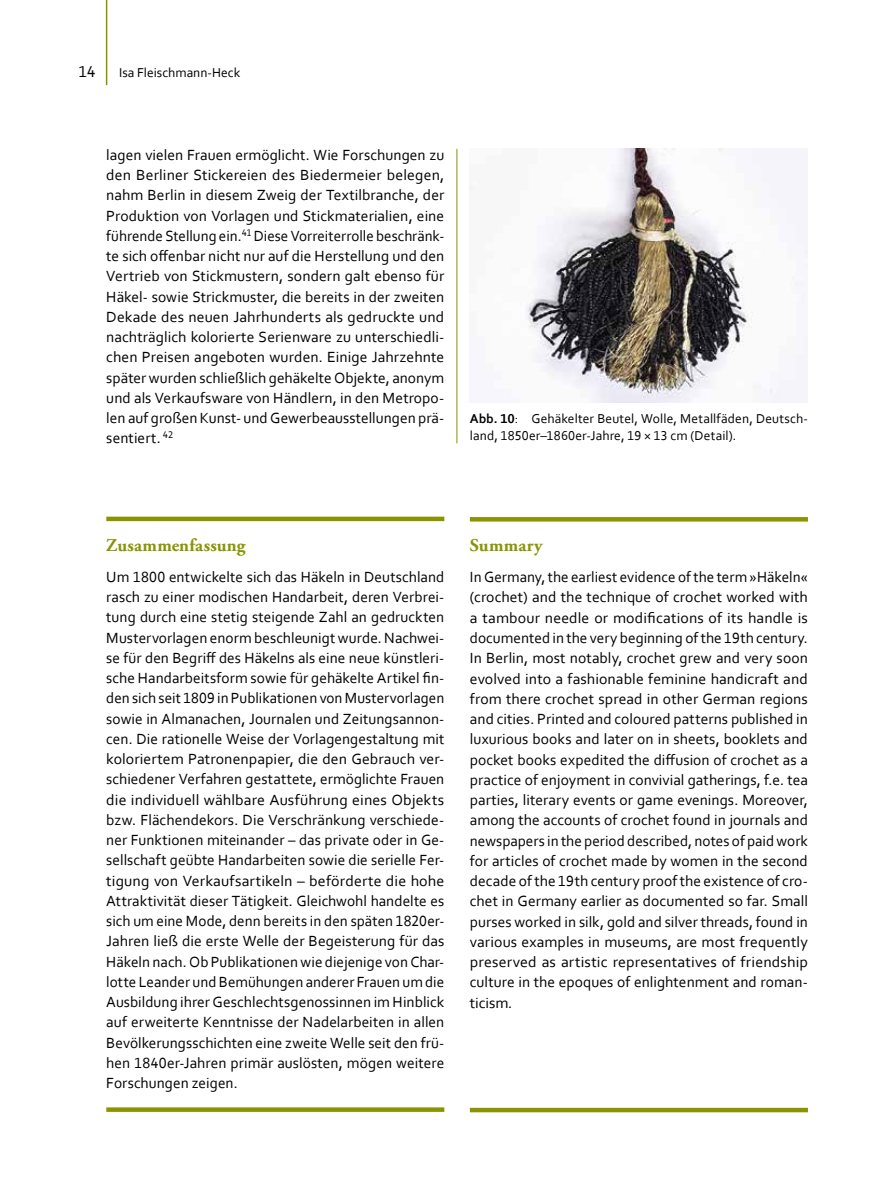
<style>
.page{position:relative;width:893px;height:1191px;background:#fff}
.page>*{position:absolute;margin:0;border:0;box-sizing:border-box;transform-origin:0 0}
.t1{font:700 18px "Adobe Garamond Pro";letter-spacing:.01em;color:#8a9400}
.t2{font:16.5px "Corbel";color:#000}
.t3{font:15.45px/20.2px "Corbel";color:#000;text-align:justify}
.t4{font:13.5px/17.2px "Corbel";letter-spacing:.005em;color:#000}
.s1{font-weight:700}
</style>
<div class="page">
<hr style="left:106px;top:0;width:1px;height:85px;background:#8a9400">
<hr style="left:457px;top:149px;width:1px;height:294px;background:#8a9400">
<div style="left:106px;top:516px;width:338px;height:5px;background:#8a9400"></div>
<svg style="left:106px;top:1107px;width:338px;height:4px"></svg>
<svg style="left:470px;top:517px;width:338px;height:4px"></svg>
<div style="left:470px;top:1107px;width:338px;height:5px;background:#8a9400"></div>
<img style="left:470px;top:149px;width:338px;height:254px">
<p class="t2" style="left:79px;top:61px;width:18px">14</p>
<p class="t4" style="left:119px;top:63px;width:123px">Isa Fleischmann-Heck</p>
<p class="t3" style="left:106px;top:144px;width:340px">lagen vielen Frauen ermöglicht. Wie Forschungen zu den Berliner Stickereien des Biedermeier belegen, nahm Berlin in diesem Zweig der Textilbranche, der Produktion von Vorlagen und Stickmaterialien, eine führende Stellung ein.<sup>41</sup> Diese Vorreiterrolle beschränk&shy;te sich offenbar nicht nur auf die Herstellung und den Vertrieb von Stickmustern, sondern galt ebenso für Häkel- sowie Strickmuster, die bereits in der zweiten Dekade des neuen Jahrhunderts als gedruckte und nachträglich kolorierte Serienware zu unterschiedli&shy;chen Preisen angeboten wurden. Einige Jahrzehnte später wurden schließlich gehäkelte Objekte, anonym und als Verkaufsware von Händlern, in den Metropo‑ len auf großen Kunst- und Gewerbeausstellungen prä&shy;sentiert. <sup>42</sup></p>
<p class="t4" style="left:470px;top:409px;width:340px"><span class="s1">Abb. 10</span>: Gehäkelter Beutel, Wolle, Metallfäden, Deutsch&shy;land, 1850er–1860er-Jahre, 19 × 13 cm (Detail).</p>
<p class="t1" style="left:106px;top:535px;width:141px">Zusammenfassung</p>
<p class="t3" style="left:106px;top:566px;width:340px">Um 1800 entwickelte sich das Häkeln in Deutschland rasch zu einer modischen Handarbeit, deren Verbrei&shy;tung durch eine stetig steigende Zahl an gedruckten Mustervorlagen enorm beschleunigt wurde. Nachwei‑ se für den Begriff des Häkelns als eine neue künstleri&shy;sche Handarbeitsform sowie für gehäkelte Artikel fin&shy;den sich seit 1809 in Publikationen von Mustervorlagen sowie in Almanachen, Journalen und Zeitungsannon&shy;cen. Die rationelle Weise der Vorlagengestaltung mit koloriertem Patronenpapier, die den Gebrauch ver&shy;schiedener Verfahren gestattete, ermöglichte Frauen die individuell wählbare Ausführung eines Objekts bzw. Flächendekors. Die Verschränkung verschiede&shy;ner Funktionen miteinander – das private oder in Ge&shy;sellschaft geübte Handarbeiten sowie die serielle Fer‑ tigung von Verkaufsartikeln – beförderte die hohe Attraktivität dieser Tätigkeit. Gleichwohl handelte es sich um eine Mode, denn bereits in den späten 1820er-Jahren ließ die erste Welle der Begeisterung für das Häkeln nach. Ob Publikationen wie diejenige von Char&shy;lotte Leander und Bemühungen anderer Frauen um die Ausbildung ihrer Geschlechtsgenossinnen im Hinblick auf erweiterte Kenntnisse der Nadelarbeiten in allen Bevölkerungsschichten eine zweite Welle seit den frü&shy;hen 1840er-Jahren primär auslösten, mögen weitere Forschungen zeigen.</p>
<p class="t1" style="left:470px;top:535px;width:74px">Summary</p>
<p class="t3" style="left:470px;top:566px;width:340px">In Germany, the earliest evidence of the term »Häkeln« (crochet) and the technique of crochet worked with a tambour needle or modifications of its handle is documented in the very beginning of the 19th century.<br>In Berlin, most notably, crochet grew and very soon evolved into a fashionable feminine handicraft and from there crochet spread in other German regions and cities. Printed and coloured patterns published in luxurious books and later on in sheets, booklets and pocket books expedited the diffusion of crochet as a practice of enjoyment in convivial gatherings, f.e. tea parties, literary events or game evenings. Moreover, among the accounts of crochet found in journals and newspapers in the period described, notes of paid work for articles of crochet made by women in the second decade of the 19th century proof the existence of cro&shy;chet in Germany earlier as documented so far. Small purses worked in silk, gold and silver threads, found in various examples in museums, are most frequently preserved as artistic representatives of friendship culture in the epoques of enlightenment and roman‑ ticism.</p>
</div>
